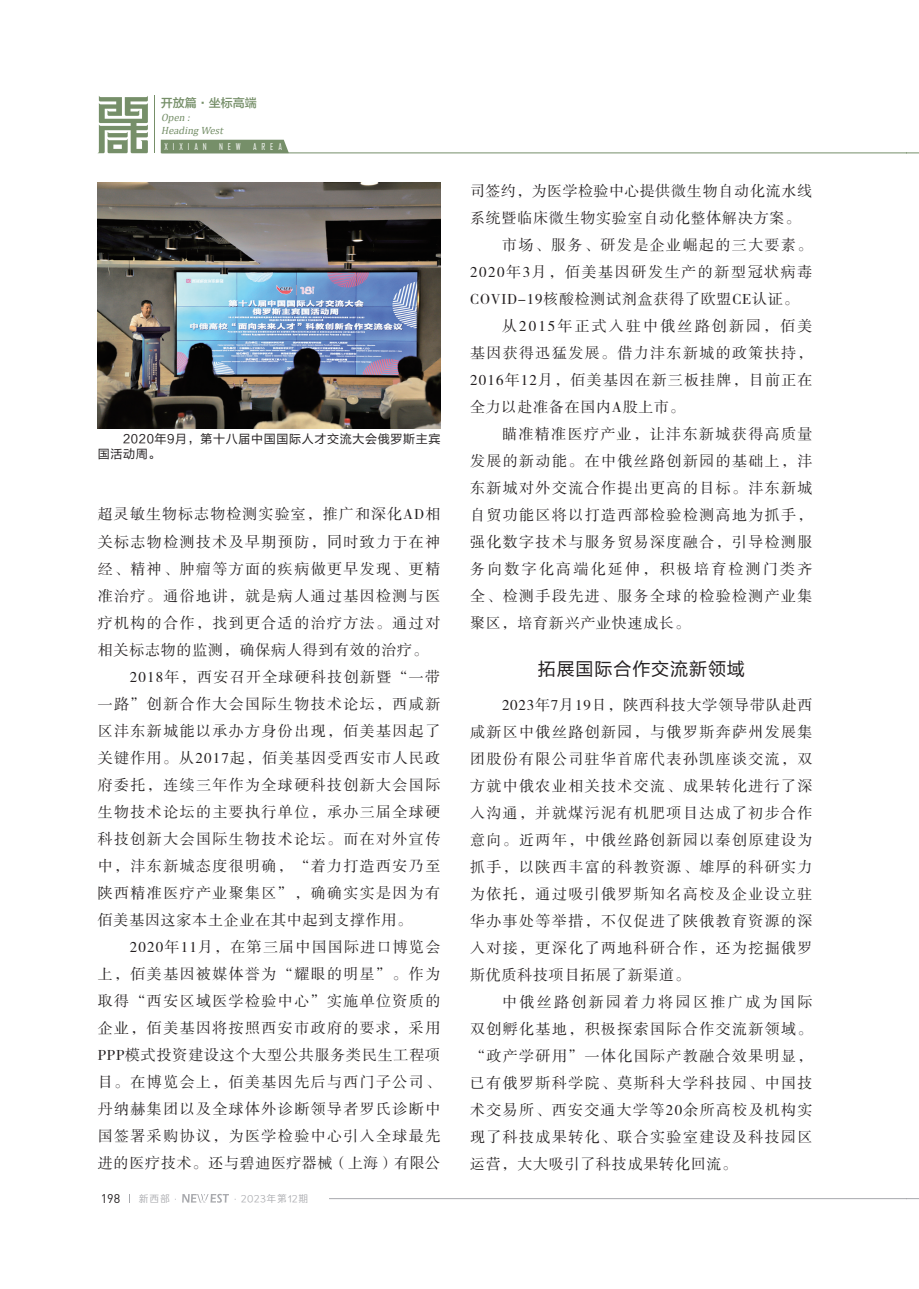
<style>
.page{position:relative;width:919px;height:1289px;background:#fff}
.page>*{position:absolute;margin:0;border:0;box-sizing:border-box;transform-origin:0 0}
.t1{font:18px "FZLTHK GBK1 0";letter-spacing:.05em;color:#231f20}
.t2{font:15px/27px "FZSSK GBK1 0";letter-spacing:.09em;color:#231f20;text-align:justify}
.t3{font:15px "FZSSK GBK1 0";letter-spacing:.05em;color:#231f20}
.t4{font:15px "FZSSK GBK1 0";letter-spacing:.07em;color:#231f20}
.t5{font:15px "FZSSK GBK1 0";letter-spacing:.03em;color:#231f20}
.t6{font:15px "FZSSK GBK1 0";letter-spacing:.145em;color:#231f20}
.t7{font:15px "FZSSK GBK1 0";letter-spacing:.15em;color:#231f20}
.t8{font:12.45px "DIN";color:#231f20}
.t9{font:12px/15px "FZLTHK GBK1 0";letter-spacing:.055em;color:#231f20}
.t10{font:12px "FZLTZHK GBK1 0";color:#768f69}
.t11{font:italic 10.5px "Cambria";color:#768f69}
.t12{font:9.75px "Loong Flash Sans GB Regular";letter-spacing:.1em;color:#a8a9ad}
.t13{font:9px "Agency FB";letter-spacing:.545em;color:#fff}
</style>
<div class="page">
<div style="left:161px;top:140px;width:128px;height:13px;background:#768f69"></div>
<hr style="left:154px;top:96px;width:1px;height:57px;background:#768f69">
<svg style="left:182px;top:1194px;width:47px;height:8px"></svg>
<hr style="left:161px;top:153px;width:745px;height:1px;background:#768f69">
<svg style="left:98px;top:96px;width:50px;height:57px"></svg>
<hr style="left:329px;top:1198px;width:577px;height:1px;background:#a8a9ad">
<svg style="left:906px;top:153px;width:12px;height:1px"></svg>
<svg style="left:906px;top:1198px;width:12px;height:1px"></svg>
<img style="left:98px;top:183px;width:342px;height:246px">
<p class="t10" style="left:161px;top:96px;width:97px">开放篇·坐标高端</p>
<p class="t11" style="left:161px;top:124px;width:74px">HeadingWest</p>
<p class="t11" style="left:161px;top:112px;width:41px">Open:</p>
<p class="t13" style="left:164px;top:141px;width:44px">XIXIAN</p>
<p class="t13" style="left:219px;top:141px;width:23px">NEW</p>
<p class="t13" style="left:253px;top:141px;width:30px">AREA</p>
<p class="t9" style="left:98px;top:432px;width:344px">　　2020年9月，第十八届中国国际人才交流大会俄罗斯主宾国活动周。</p>
<p class="t4" style="left:98px;top:506px;width:344px">超灵敏生物标志物检测实验室，推广和深化AD相</p>
<p class="t2" style="left:98px;top:528px;width:344px">关标志物检测技术及早期预防，同时致力于在神</p>
<p class="t2" style="left:98px;top:555px;width:344px">经、精神、肿瘤等方面的疾病做更早发现、更精</p>
<p class="t2" style="left:98px;top:582px;width:344px">准治疗。通俗地讲，就是病人通过基因检测与医</p>
<p class="t2" style="left:98px;top:609px;width:344px">疗机构的合作，找到更合适的治疗方法。通过对</p>
<p class="t3" style="left:98px;top:641px;width:331px">相关标志物的监测，确保病人得到有效的治疗。</p>
<p class="t2" style="left:130px;top:663px;width:312px">2018年，西安召开全球硬科技创新暨“一带</p>
<p class="t2" style="left:98px;top:690px;width:344px">一路”创新合作大会国际生物技术论坛，西咸新</p>
<p class="t2" style="left:98px;top:717px;width:344px">区沣东新城能以承办方身份出现，佰美基因起了</p>
<p class="t2" style="left:98px;top:744px;width:344px">关键作用。从2017起，佰美基因受西安市人民政</p>
<p class="t2" style="left:98px;top:771px;width:344px">府委托，连续三年作为全球硬科技创新大会国际</p>
<p class="t2" style="left:98px;top:798px;width:344px">生物技术论坛的主要执行单位，承办三届全球硬</p>
<p class="t2" style="left:98px;top:825px;width:344px">科技创新大会国际生物技术论坛。而在对外宣传</p>
<p class="t2" style="left:98px;top:852px;width:344px">中，沣东新城态度很明确，“着力打造西安乃至</p>
<p class="t2" style="left:98px;top:879px;width:344px">陕西精准医疗产业聚集区”，确确实实是因为有</p>
<p class="t3" style="left:98px;top:911px;width:316px">佰美基因这家本土企业在其中起到支撑作用。</p>
<p class="t2" style="left:130px;top:933px;width:312px">2020年11月，在第三届中国国际进口博览会</p>
<p class="t2" style="left:98px;top:960px;width:344px">上，佰美基因被媒体誉为“耀眼的明星”。作为</p>
<p class="t2" style="left:98px;top:987px;width:344px">取得“西安区域医学检验中心”实施单位资质的</p>
<p class="t2" style="left:98px;top:1014px;width:344px">企业，佰美基因将按照西安市政府的要求，采用</p>
<p class="t3" style="left:98px;top:1046px;width:344px">PPP模式投资建设这个大型公共服务类民生工程项</p>
<p class="t2" style="left:98px;top:1068px;width:344px">目。在博览会上，佰美基因先后与西门子公司、</p>
<p class="t2" style="left:98px;top:1095px;width:344px">丹纳赫集团以及全球体外诊断领导者罗氏诊断中</p>
<p class="t2" style="left:98px;top:1122px;width:344px">国签署采购协议，为医学检验中心引入全球最先</p>
<p class="t3" style="left:98px;top:1154px;width:344px">进的医疗技术。还与碧迪医疗器械（上海）有限公</p>
<p class="t8" style="left:101px;top:1190px;width:14px">198</p>
<p class="t12" style="left:139px;top:1193px;width:171px">新西部·　　　　 ·2023年第12期</p>
<p class="t5" style="left:470px;top:183px;width:344px">司签约，为医学检验中心提供微生物自动化流水线</p>
<p class="t3" style="left:470px;top:210px;width:331px">系统暨临床微生物实验室自动化整体解决方案。</p>
<p class="t2" style="left:502px;top:232px;width:312px">市场、服务、研发是企业崛起的三大要素。</p>
<p class="t2" style="left:470px;top:259px;width:344px">2020年3月，佰美基因研发生产的新型冠状病毒</p>
<p class="t3" style="left:470px;top:291px;width:330px">COVID-19核酸检测试剂盒获得了欧盟CE认证。</p>
<p class="t6" style="left:502px;top:318px;width:312px">从2015年正式入驻中俄丝路创新园，佰美</p>
<p class="t2" style="left:470px;top:340px;width:344px">基因获得迅猛发展。借力沣东新城的政策扶持，</p>
<p class="t2" style="left:470px;top:367px;width:344px">2016年12月，佰美基因在新三板挂牌，目前正在</p>
<p class="t3" style="left:470px;top:399px;width:216px">全力以赴准备在国内A股上市。</p>
<p class="t2" style="left:502px;top:421px;width:312px">瞄准精准医疗产业，让沣东新城获得高质量</p>
<p class="t2" style="left:470px;top:448px;width:344px">发展的新动能。在中俄丝路创新园的基础上，沣</p>
<p class="t2" style="left:470px;top:475px;width:344px">东新城对外交流合作提出更高的目标。沣东新城</p>
<p class="t2" style="left:470px;top:502px;width:344px">自贸功能区将以打造西部检验检测高地为抓手，</p>
<p class="t2" style="left:470px;top:529px;width:344px">强化数字技术与服务贸易深度融合，引导检测服</p>
<p class="t7" style="left:470px;top:561px;width:344px">务向数字化高端化延伸，积极培育检测门类齐</p>
<p class="t2" style="left:470px;top:583px;width:344px">全、检测手段先进、服务全球的检验检测产业集</p>
<p class="t3" style="left:470px;top:615px;width:221px">聚区，培育新兴产业快速成长。</p>
<p class="t1" style="left:537px;top:658px;width:208px">拓展国际合作交流新领域</p>
<p class="t2" style="left:470px;top:692px;width:344px;text-indent:32px">2023年7月19日，陕西科技大学领导带队赴西咸新区中俄丝路创新园，与俄罗斯奔萨州发展集团股份有限公司驻华首席代表孙凯座谈交流，双方就中俄农业相关技术交流、成果转化进行了深入沟通，并就煤污泥有机肥项目达成了初步合作意向。近两年，中俄丝路创新园以秦创原建设为抓手，以陕西丰富的科教资源、雄厚的科研实力为依托，通过吸引俄罗斯知名高校及企业设立驻华办事处等举措，不仅促进了陕俄教育资源的深入对接，更深化了两地科研合作，还为挖掘俄罗斯优质科技项目拓展了新渠道。</p>
<p class="t2" style="left:470px;top:989px;width:344px;text-indent:32px">中俄丝路创新园着力将园区推广成为国际双创孵化基地，积极探索国际合作交流新领域。“政产学研用”一体化国际产教融合效果明显，已有俄罗斯科学院、莫斯科大学科技园、中国技术交易所、西安交通大学等20余所高校及机构实现了科技成果转化、联合实验室建设及科技园区运营，大大吸引了科技成果转化回流。</p>
</div>
